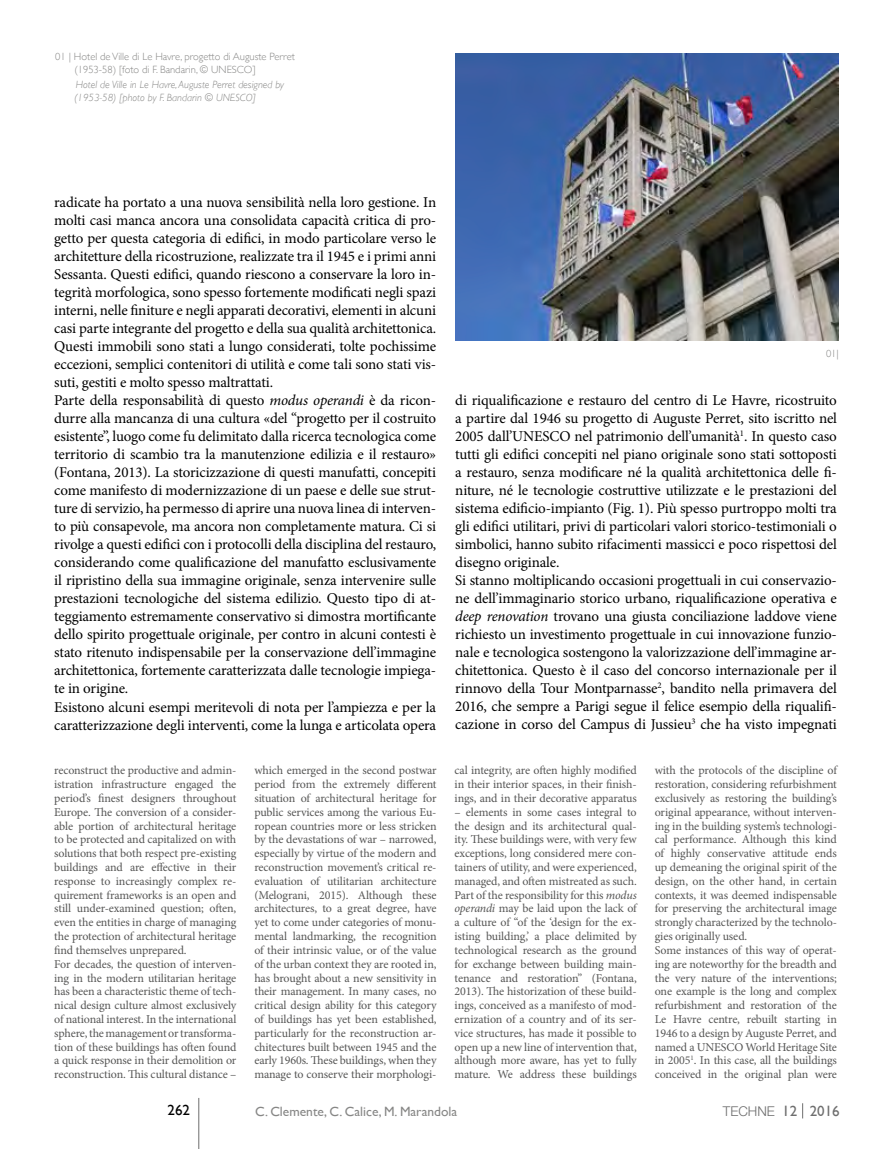
<style>
.page{position:relative;width:893px;height:1149px;background:#fff}
.page>*{position:absolute;margin:0;border:0;box-sizing:border-box;transform-origin:0 0}
.t1{font:15px/18px "Minion Pro";letter-spacing:-.01em;color:#000}
.t2{font:15px "Gill Sans";color:#000}
.t3{font:13.5px "Gill Sans";color:#878786}
.t4{font:300 13.5px "Helvetica Neue";color:#6e6e6e}
.t5{font:12px/13.8px "Minion Pro";letter-spacing:-.01em;color:#565655;text-align:justify}
.t6{font:300 10.5px/12.8px "Gill Sans";color:#878786}
.t7{font:italic 300 10.5px/12.8px "Gill Sans";color:#878786}
.s1{font-style:italic}
.s2{font-family:"Gill Sans";font-weight:400;font-size:15px}
</style>
<div class="page">
<svg style="left:802px;top:1103px;width:1px;height:15px"></svg>
<hr style="left:198px;top:1097px;width:1px;height:51px;background:#6e6e6e">
<img style="left:455px;top:53px;width:383px;height:287px">
<p class="t6" style="left:74px;top:50px;width:222px;text-indent:-19px">01 | Hotel de Ville di Le Havre, progetto di Auguste Perret (1953-58) [foto di F. Bandarin, © UNESCO]</p>
<p class="t7" style="left:74px;top:78px;width:211px">Hotel de Ville in Le Havre, Auguste Perret designed by (1953-58) [photo by F. Bandarin © UNESCO]</p>
<p class="t1" style="left:54px;top:193px;width:384px">radicate ha portato a una nuova sensibilità nella loro gestione. In molti casi manca ancora una consolidata capacità critica di pro&shy;getto per questa categoria di edifici, in modo particolare verso le architetture della ricostruzione, realizzate tra il 1945 e i primi anni Sessanta. Questi edifici, quando riescono a conservare la loro in&shy;tegrità morfologica, sono spesso fortemente modificati negli spazi interni, nelle finiture e negli apparati decorativi, elementi in alcuni casi parte integrante del progetto e della sua qualità architettonica.<br>Questi immobili sono stati a lungo considerati, tolte pochissime eccezioni, semplici contenitori di utilità e come tali sono stati vis&shy;suti, gestiti e molto spesso maltrattati.<br>Parte della responsabilità di questo <span class="s1">modus operandi</span> è da ricon&shy;durre alla mancanza di una cultura «del “progetto per il costruito esistente”, luogo come fu delimitato dalla ricerca tecnologica come territorio di scambio tra la manutenzione edilizia e il restauro» (Fontana, 2013). La storicizzazione di questi manufatti, concepiti come manifesto di modernizzazione di un paese e delle sue strut&shy;ture di servizio, ha permesso di aprire una nuova linea di interven&shy;to più consapevole, ma ancora non completamente matura. Ci si rivolge a questi edifici con i protocolli della disciplina del restauro, considerando come qualificazione del manufatto esclusivamente il ripristino della sua immagine originale, senza intervenire sulle prestazioni tecnologiche del sistema edilizio. Questo tipo di at&shy;teggiamento estremamente conservativo si dimostra mortificante dello spirito progettuale originale, per contro in alcuni contesti è stato ritenuto indispensabile per la conservazione dell’immagine architettonica, fortemente caratterizzata dalle tecnologie impiega&shy;te in origine.<br>Esistono alcuni esempi meritevoli di nota per l’ampiezza e per la caratterizzazione degli interventi, come la lunga e articolata opera</p>
<p class="t6" style="left:826px;top:347px;width:14px">01|</p>
<p class="t1" style="left:455px;top:390px;width:383px">di riqualificazione e restauro del centro di Le Havre, ricostruito a partire dal 1946 su progetto di Auguste Perret, sito iscritto nel 2005 dall’UNESCO nel patrimonio dell’umanità<sup>1</sup>. In questo caso tutti gli edifici concepiti nel piano originale sono stati sottoposti a restauro, senza modificare né la qualità architettonica delle fi&shy;niture, né le tecnologie costruttive utilizzate e le prestazioni del sistema edificio-impianto (Fig. 1). Più spesso purtroppo molti tra gli edifici utilitari, privi di particolari valori storico-testimoniali o simbolici, hanno subito rifacimenti massicci e poco rispettosi del disegno originale.<br>Si stanno moltiplicando occasioni progettuali in cui conservazio&shy;ne dell’immaginario storico urbano, riqualificazione operativa e <span class="s1">deep renovation</span> trovano una giusta conciliazione laddove viene richiesto un investimento progettuale in cui innovazione funzio&shy;nale e tecnologica sostengono la valorizzazione dell’immagine ar&shy;chitettonica. Questo è il caso del concorso internazionale per il rinnovo della Tour Montparnasse<sup>2</sup>, bandito nella primavera del 2016, che sempre a Parigi segue il felice esempio della riqualifi&shy;cazione in corso del Campus di Jussieu<sup>3</sup> che ha visto impegnati</p>
<p class="t5" style="left:54px;top:763px;width:184px;text-align:left">reconstruct the productive and admin&shy;istration infrastructure engaged the period’s finest designers throughout Europe. The conversion of a consider&shy;able portion of architectural heritage to be protected and capitalized on with solutions that both respect pre-existing buildings and are effective in their response to increasingly complex re&shy;quirement frameworks is an open and still under-examined question; often, even the entities in charge of managing the protection of architectural heritage find themselves unprepared.<br>For decades, the question of interven&shy;ing in the modern utilitarian heritage has been a characteristic theme of tech&shy;nical design culture almost exclusively of national interest. In the international sphere, the management or transforma&shy;tion of these buildings has often found a quick response in their demolition or reconstruction. This cultural distance –</p>
<p class="t5" style="left:254px;top:763px;width:184px">which emerged in the second postwar period from the extremely different situation of architectural heritage for public services among the various Eu&shy;ropean countries more or less stricken by the devastations of war – narrowed, especially by virtue of the modern and reconstruction movement’s critical re&shy;evaluation of utilitarian architecture (Melograni, 2015). Although these architectures, to a great degree, have yet to come under categories of monu&shy;mental landmarking, the recognition of their intrinsic value, or of the value of the urban context they are rooted in, has brought about a new sensitivity in their management. In many cases, no critical design ability for this category of buildings has yet been established, particularly for the reconstruction ar&shy;chitectures built between 1945 and the early 1960s. These buildings, when they manage to conserve their morphologi-</p>
<p class="t5" style="left:455px;top:763px;width:184px">cal integrity, are often highly modified in their interior spaces, in their finish&shy;ings, and in their decorative apparatus</p>
<p class="t5" style="left:455px;top:804px;width:184px">– elements in some cases integral to the design and its architectural qual&shy;ity. These buildings were, with very few exceptions, long considered mere con&shy;tainers of utility, and were experienced, managed, and often mistreated as such.<br>Part of the responsibility for this <span class="s1">modus operandi</span> may be laid upon the lack of a culture of “of the ‘design for the ex&shy;isting building,’ a place delimited by technological research as the ground for exchange between building main&shy;tenance and restoration” (Fontana, 2013). The historization of these build&shy;ings, conceived as a manifesto of mod&shy;ernization of a country and of its ser&shy;vice structures, has made it possible to open up a new line of intervention that, although more aware, has yet to fully mature. We address these buildings</p>
<p class="t5" style="left:655px;top:763px;width:184px;text-align:left">with the protocols of the discipline of restoration, considering refurbishment exclusively as restoring the building’s original appearance, without interven&shy;ing in the building system’s technologi&shy;cal performance. Although this kind of highly conservative attitude ends up demeaning the original spirit of the design, on the other hand, in certain contexts, it was deemed indispensable for preserving the architectural image strongly characterized by the technolo&shy;gies originally used.<br>Some instances of this way of operat&shy;ing are noteworthy for the breadth and the very nature of the interventions; one example is the long and complex refurbishment and restoration of the Le Havre centre, rebuilt starting in 1946 to a design by Auguste Perret, and named a UNESCO World Heritage Site in 2005<sup>1</sup>. In this case, all the buildings conceived in the original plan were</p>
<p class="t2" style="left:168px;top:1100px;width:24px">262</p>
<p class="t3" style="left:255px;top:1102px;width:204px">C. Clemente, C. Calice, M. Marandola</p>
<p class="t4" style="left:723px;top:1102px;width:118px">TECHNE <span class="s2">12 2016</span></p>
</div>
